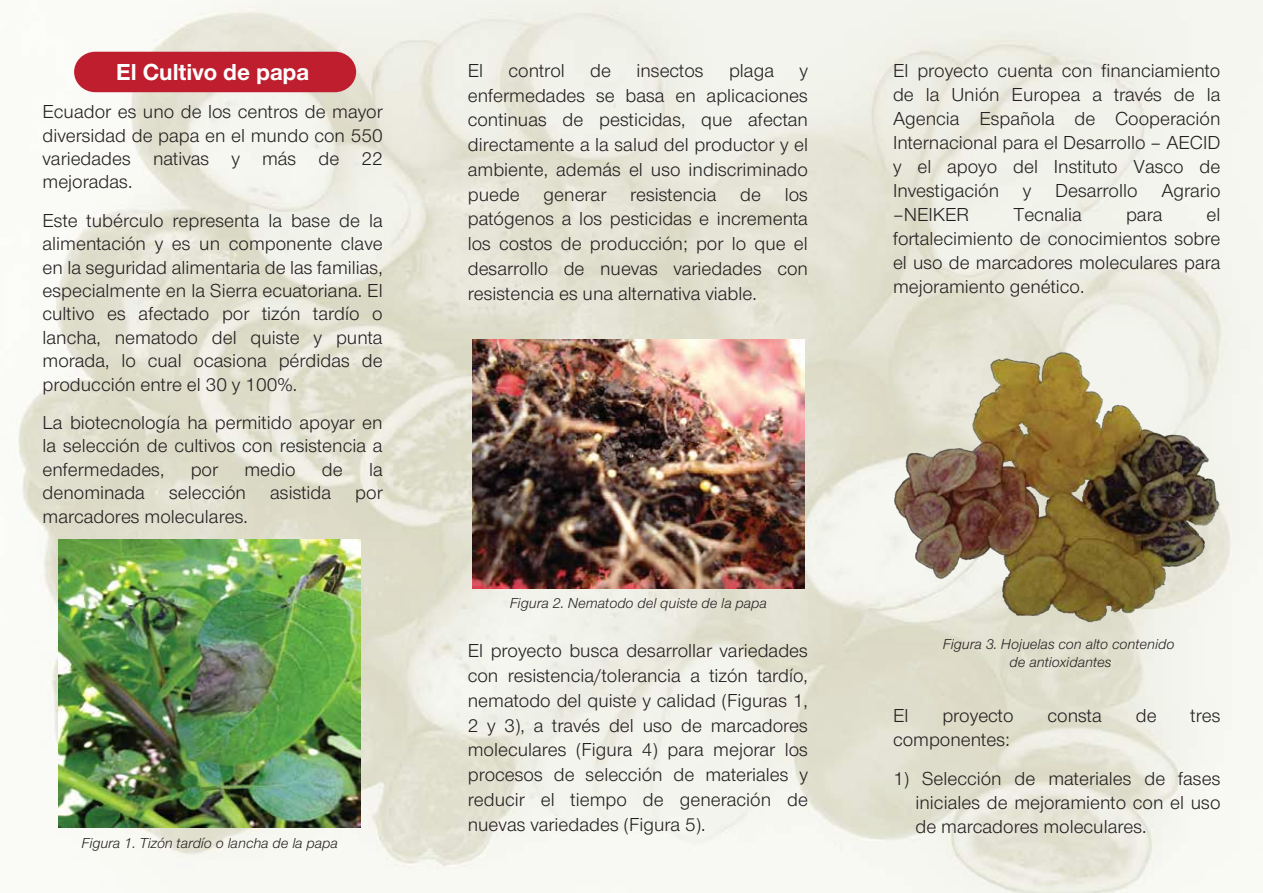
<style>
.page{position:relative;width:1263px;height:893px;background:#fff}
.page>*{position:absolute;margin:0;border:0;box-sizing:border-box;transform-origin:0 0}
.t1{font:700 24px "Nimbus Sans Novus T";color:#fff}
.t2{font:19.5px/24.8px "Nimbus Sans Novus T";color:#231f20;text-align:justify}
.t3{font:italic 15px/18px "Nimbus Sans Novus T";color:#231f20;text-align:center}
</style>
<div class="page">
<img style="left:5px;top:0;width:1258px;height:893px">
<img style="left:59px;top:539px;width:302px;height:288px">
<img style="left:472px;top:339px;width:332px;height:249px">
<img style="left:879px;top:337px;width:381px;height:291px">
<div style="left:74px;top:52px;width:282px;height:40px;background:#be1e2d"></div>
<p class="t1" style="left:116px;top:58px;width:194px">El Cultivo de papa</p>
<p class="t2" style="left:43px;top:100px;width:342px;line-height:23.4px">Ecuador es uno de los centros de mayor diversidad de papa en el mundo con 550 variedades nativas y más de 22 mejoradas.</p>
<p class="t2" style="left:43px;top:208px;width:342px;line-height:23.4px">Este tubérculo representa la base de la alimentación y es un componente clave en la seguridad alimentaria de las familias, especialmente en la Sierra ecuatoriana. El cultivo es afectado por tizón tardío o lancha, nematodo del quiste y punta morada, lo cual ocasiona pérdidas de producción entre el 30 y 100%.</p>
<p class="t2" style="left:43px;top:410px;width:342px;line-height:23.4px">La biotecnología ha permitido apoyar en la selección de cultivos con resistencia a enfermedades,</p>
<p class="t2" style="left:43px;top:457px;width:342px;line-height:23.4px;text-indent:326px">la denominada selección asistida por marcadores moleculares.</p>
<p class="t2" style="left:191px;top:457px;width:29px">por</p>
<p class="t2" style="left:244px;top:457px;width:53px">medio</p>
<p class="t2" style="left:322px;top:457px;width:22px">de</p>
<p class="t3" style="left:81px;top:833px;width:258px">Figura 1. Tizón tardío o lancha de la papa</p>
<p class="t2" style="left:468px;top:58px;width:17px">El</p>
<p class="t2" style="left:508px;top:58px;width:58px">control</p>
<p class="t2" style="left:590px;top:58px;width:22px">de</p>
<p class="t2" style="left:636px;top:58px;width:69px">insectos</p>
<p class="t2" style="left:729px;top:58px;width:47px">plaga</p>
<p class="t2" style="left:468px;top:58px;width:342px;text-indent:332px">y enfermedades se basa en aplicaciones continuas de pesticidas, que afectan directamente a la salud del productor y el ambiente, además el uso indiscriminado puede generar resistencia de los patógenos a los pesticidas e incrementa los costos de producción; por lo que el desarrollo de nuevas variedades con resistencia es una alternativa viable.</p>
<p class="t2" style="left:893px;top:58px;width:329px;line-height:24px">El proyecto cuenta con financiamiento de la Unión Europea a través de la Agencia Española de Cooperación Internacional para el Desarrollo – AECID y el apoyo del Instituto Vasco de Investigación y Desarrollo Agrario –NEIKER</p>
<p class="t2" style="left:893px;top:202px;width:329px;line-height:24px;text-indent:313px">el fortalecimiento de conocimientos sobre el uso de marcadores moleculares para mejoramiento genético.</p>
<p class="t2" style="left:1013px;top:202px;width:70px">Tecnalia</p>
<p class="t2" style="left:1126px;top:202px;width:38px">para</p>
<p class="t3" style="left:510px;top:593px;width:259px">Figura 2. Nematodo del quiste de la papa</p>
<p class="t2" style="left:468px;top:638px;width:342px">El proyecto busca desarrollar variedades con resistencia/tolerancia a tizón tardío, nematodo del quiste y calidad (Figuras 1, 2 y 3), a través del uso de marcadores moleculares (Figura 4) para mejorar los procesos de selección de materiales y reducir el tiempo de generación de nuevas variedades (Figura 5).</p>
<p class="t3" style="left:943px;top:635px;width:233px">Figura 3. Hojuelas con alto contenido de antioxidantes</p>
<p class="t2" style="left:893px;top:703px;width:17px">El</p>
<p class="t2" style="left:942px;top:703px;width:73px">proyecto</p>
<p class="t2" style="left:1047px;top:703px;width:56px">consta</p>
<p class="t2" style="left:1136px;top:703px;width:22px">de</p>
<p class="t2" style="left:1190px;top:703px;width:31px">tres</p>
<p class="t2" style="left:893px;top:727px;width:118px">componentes:</p>
<p class="t2" style="left:915px;top:766px;width:306px;line-height:24px;text-indent:-23px">1) Selección de materiales de fases iniciales de mejoramiento con el uso de marcadores moleculares.</p>
</div>
